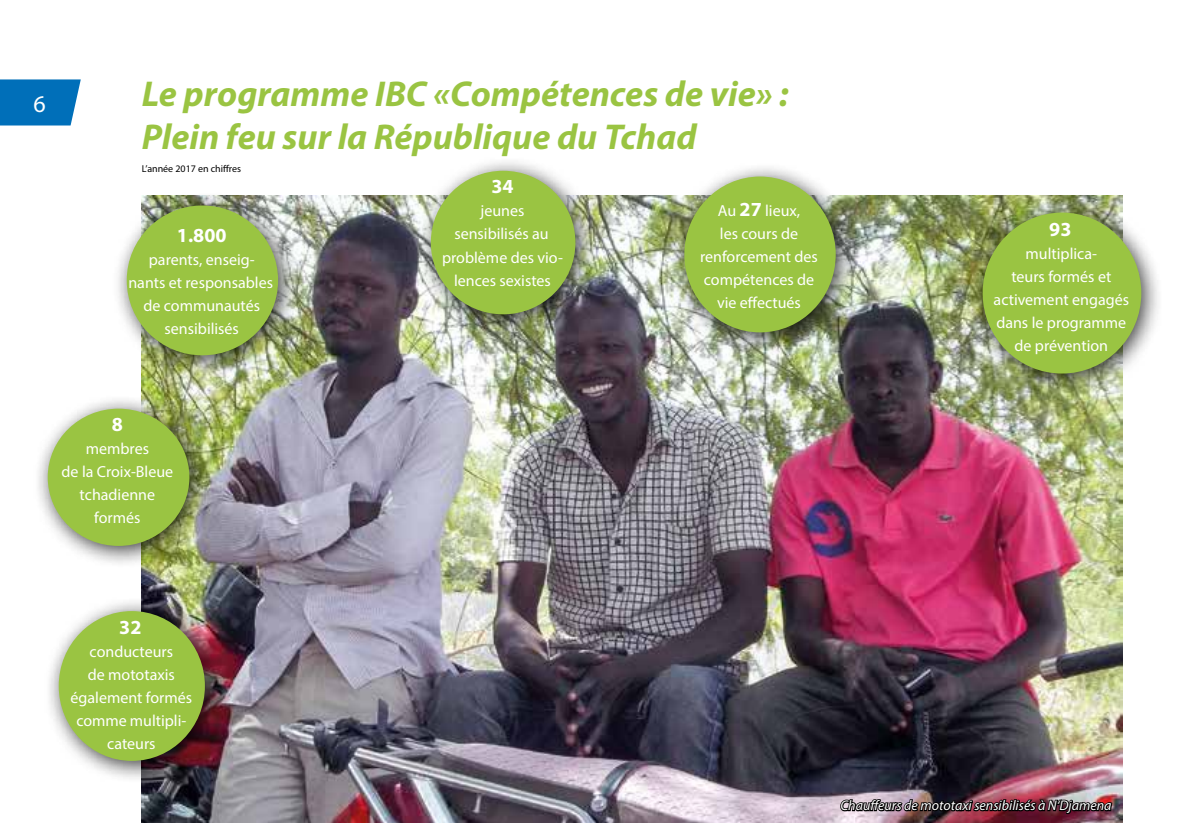
<style>
.page{position:relative;width:1191px;height:840px;background:#fff}
.page>*{position:absolute;margin:0;border:0;box-sizing:border-box;transform-origin:0 0}
.t1{font:italic 700 36px/42px "Myriad Pro";color:#9ac442}
.t2{font:24px "Myriad Pro";color:#fff}
.t3{font:700 20px "Myriad Pro";color:#fff}
.t4{font:16px/23px "Myriad Pro";color:#fff;text-align:center}
.t5{font:italic 14px "Myriad Pro";color:#fff}
.t6{font:10px "Myriad Pro";color:#000}
.s1{font-weight:700;font-size:20px}
</style>
<div class="page">
<svg style="left:0;top:79px;width:81px;height:46px;background:#1279be"></svg>
<img style="left:142px;top:195px;width:981px;height:627px">
<div style="left:670px;top:162px;width:188px;height:193px;background:#000;opacity:.75"></div>
<div style="left:684px;top:176px;width:151px;height:156px;background:#9ac442;border-radius:50%"></div>
<div style="left:416px;top:156px;width:182px;height:181px;background:#000;opacity:.75"></div>
<div style="left:431px;top:171px;width:144px;height:143px;background:#9ac442;border-radius:50%"></div>
<div style="left:112px;top:191px;width:189px;height:186px;background:#000;opacity:.75"></div>
<div style="left:127px;top:205px;width:151px;height:150px;background:#9ac442;border-radius:50%"></div>
<div style="left:967px;top:198px;width:196px;height:198px;background:#000;opacity:.75"></div>
<div style="left:982px;top:212px;width:159px;height:161px;background:#9ac442;border-radius:50%"></div>
<div style="left:44px;top:596px;width:183px;height:186px;background:#000;opacity:.75"></div>
<div style="left:59px;top:610px;width:146px;height:150px;background:#9ac442;border-radius:50%"></div>
<div style="left:33px;top:394px;width:179px;height:174px;background:#000;opacity:.75"></div>
<div style="left:48px;top:408px;width:141px;height:137px;background:#9ac442;border-radius:50%"></div>
<img style="left:839px;top:783px;width:274px;height:40px">
<h2 class="t2" style="left:33px;top:89px;width:14px">6</h2>
<h1 class="t1" style="left:142px;top:72px;width:648px">Le programme IBC «Compétences de vie» :<br>Plein feu sur la République du Tchad</h1>
<p class="t6" style="left:142px;top:162px;width:101px">L’année 2017 en chiffres</p>
<p class="t3" style="left:177px;top:222px;width:51px">1.800</p>
<p class="t4" style="left:128px;top:247px;width:146px">parents, enseig&shy;nants et responsables de communautés sensibilisés</p>
<p class="t3" style="left:491px;top:173px;width:24px">34</p>
<p class="t4" style="left:442px;top:199px;width:122px">jeunes sensibilisés au problème des vio&shy;lences sexistes</p>
<p class="t4" style="left:700px;top:199px;width:119px">Au <span class="s1">27</span> lieux,<br>les cours de renforcement des compétences de vie effectués</p>
<p class="t3" style="left:112px;top:411px;width:13px">8</p>
<p class="t4" style="left:62px;top:437px;width:113px">membres<br>de la Croix-Bleue tchadienne formés</p>
<p class="t3" style="left:1049px;top:216px;width:24px">93</p>
<p class="t4" style="left:993px;top:242px;width:137px">multiplica-<br>teurs formés et activement engagés dans le programme de prévention</p>
<p class="t3" style="left:119px;top:614px;width:24px">32</p>
<p class="t4" style="left:71px;top:639px;width:123px">conducteurs<br>de mototaxis également formés comme multipli&shy;cateurs</p>
<p class="t5" style="left:840px;top:796px;width:273px">Chauffeurs de mototaxi sensibilisés à N‘Djamena</p>
</div>
